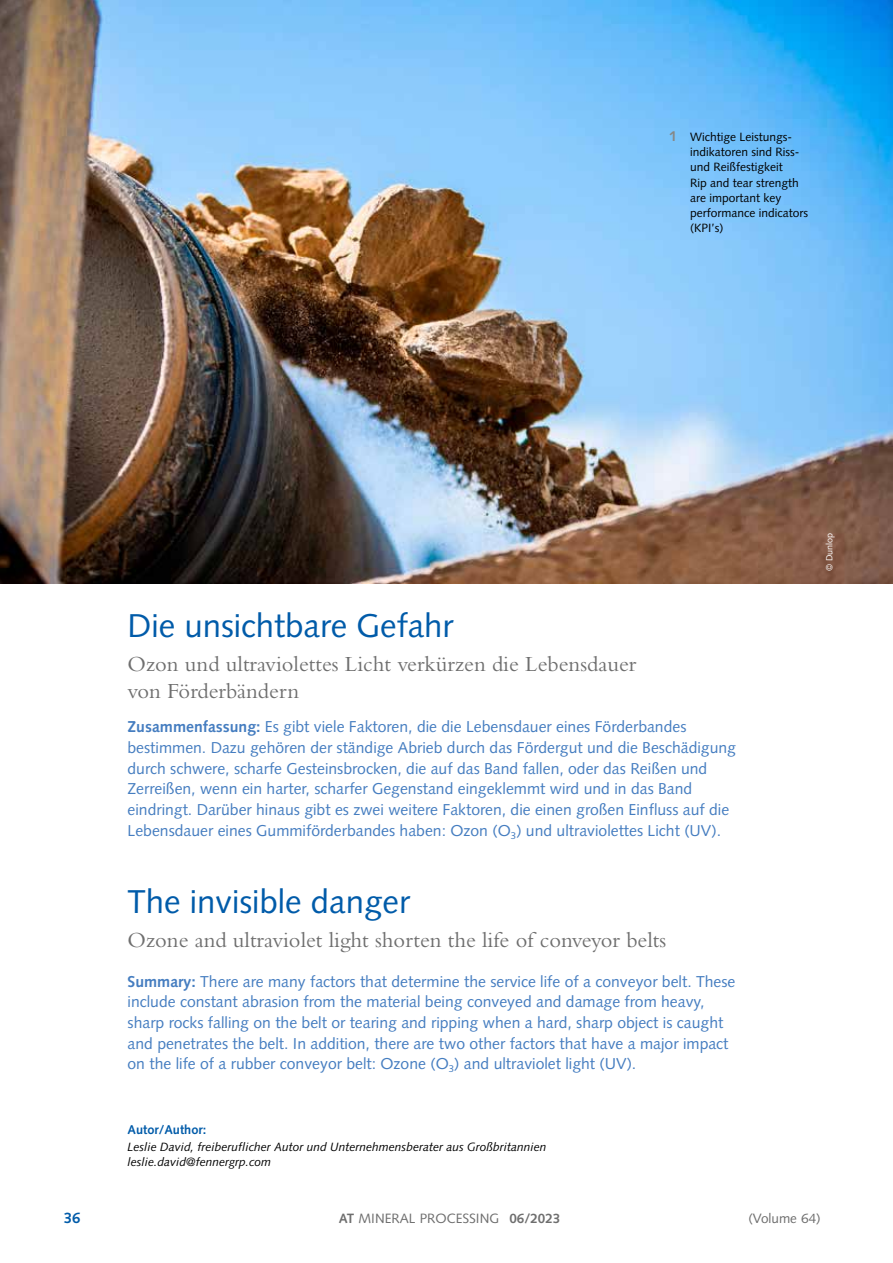
<style>
.page{position:relative;width:893px;height:1263px;background:#fff}
.page>*{position:absolute;margin:0;border:0;box-sizing:border-box;transform-origin:0 0}
.t1{font:33px "Syntax LT Std";color:#005ba9}
.t2{font:22.5px/27px "Bembo Std";color:#6e6e6e}
.t3{font:15.75px/20.7px "Syntax LT Std";color:#457dc0}
.t4{font:700 15px "Syntax LT Std";color:#005ba9}
.t5{font:13.5px "Syntax LT Std";color:#6e6e6e}
.t6{font:700 12.75px "Syntax LT Std";color:#005ba9}
.t7{font:12px/15px "Syntax LT Std";color:#000}
.t8{font:italic 12px/14.4px "Syntax LT Std";color:#000}
.t9{font:9px "Syntax LT Std";color:#fff}
.s1{font-weight:700;font-size:14.25px;color:#868786}
.s2{font-weight:700}
</style>
<div class="page">
<img style="left:0;top:0;width:893px;height:584px">
<p class="t7" style="left:690px;top:129px;width:111px;text-indent:-21px"><span class="s1">1</span> Wichtige Leistungs&shy;indikatoren sind Riss&shy;und Reißfestigkeit</p>
<p class="t7" style="left:690px;top:175px;width:120px">Rip and tear strength are important key performance indicators (KPI’s)</p>
<h1 class="t1" style="left:128px;top:606px;width:328px">Die unsichtbare Gefahr</h1>
<h2 class="t2" style="left:128px;top:650px;width:510px">Ozon und ultraviolettes Licht verkürzen die Lebensdauer von Förderbändern</h2>
<p class="t3" style="left:128px;top:716px;width:610px"><span class="s2">Zusammenfassung:</span> Es gibt viele Faktoren, die die Lebensdauer eines Förderbandes bestimmen. Dazu gehören der ständige Abrieb durch das Fördergut und die Beschädigung durch schwere, scharfe Gesteinsbrocken, die auf das Band fallen, oder das Reißen und Zerreißen, wenn ein harter, scharfer Gegenstand eingeklemmt wird und in das Band eindringt. Darüber hinaus gibt es zwei weitere Faktoren, die einen großen Einfluss auf die Lebensdauer eines Gummiförderbandes haben: Ozon (O<sub>3</sub>) und ultraviolettes Licht (UV).</p>
<h1 class="t1" style="left:128px;top:882px;width:284px">The invisible danger</h1>
<h2 class="t2" style="left:128px;top:926px;width:540px">Ozone and ultraviolet light shorten the life of conveyor belts</h2>
<p class="t3" style="left:128px;top:971px;width:609px"><span class="s2">Summary:</span> There are many factors that determine the service life of a conveyor belt. These include constant abrasion from the material being conveyed and damage from heavy, sharp rocks falling on the belt or tearing and ripping when a hard, sharp object is caught and penetrates the belt. In addition, there are two other factors that have a major impact on the life of a rubber conveyor belt: Ozone (O<sub>3</sub>) and ultraviolet light (UV).</p>
<p class="t6" style="left:128px;top:1122px;width:80px">Autor/Author:</p>
<p class="t8" style="left:128px;top:1140px;width:420px">Leslie David, freiberuflicher Autor und Unternehmensberater aus Großbritannien leslie.david@fennergrp.com</p>
<p class="t9" style="left:824px;top:571px;width:40px;rotate:-90deg">© Dunlop</p>
<p class="t4" style="left:64px;top:1209px;width:18px">36</p>
<p class="t5" style="left:339px;top:1210px;width:223px"><span class="s2">AT</span> MINERAL PROCESSING <span class="s2">06/2023</span></p>
<p class="t5" style="left:748px;top:1210px;width:74px">(Volume 64)</p>
</div>
